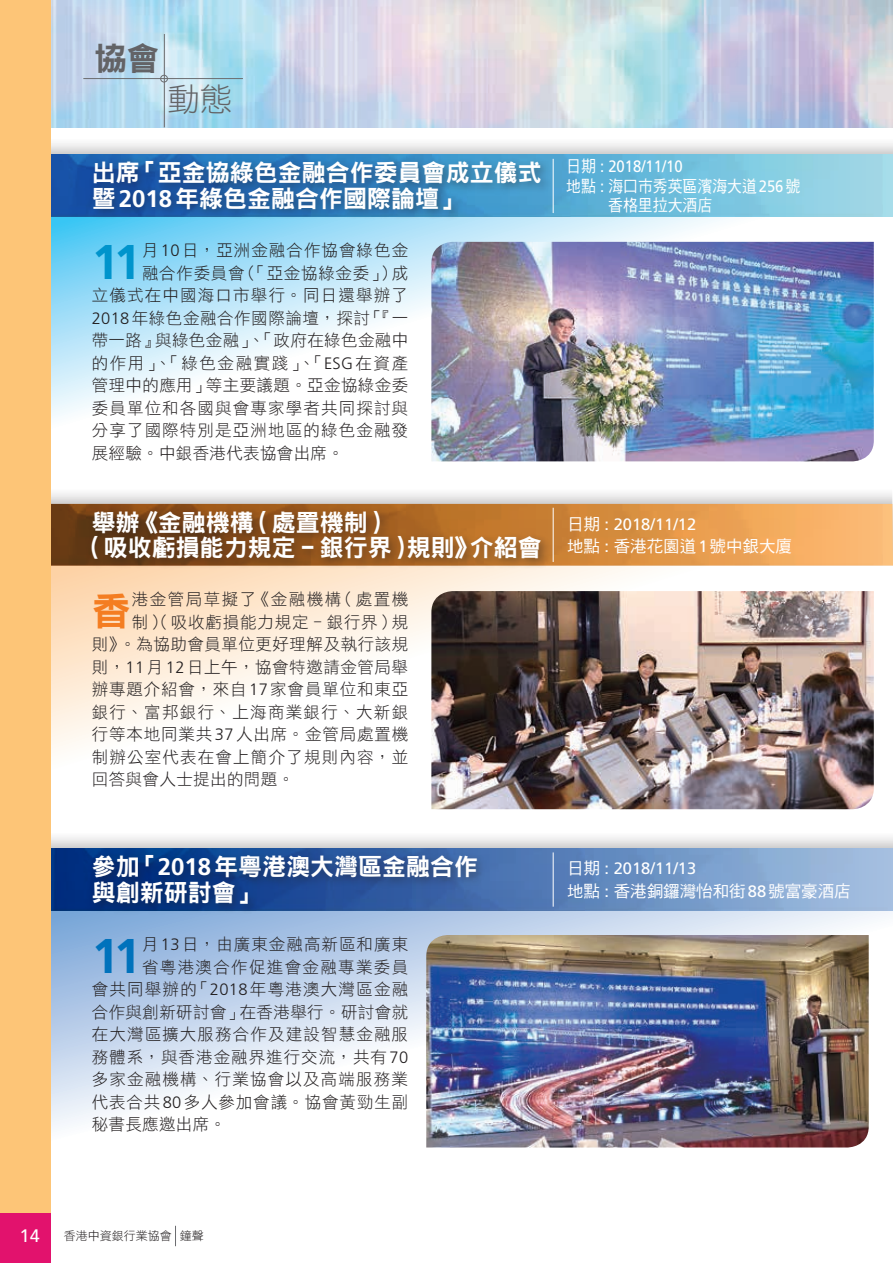
<style>
.page{position:relative;width:893px;height:1263px;background:#fff}
.page>*{position:absolute;margin:0;border:0;box-sizing:border-box;transform-origin:0 0}
.t1{font:700 48.75px "Frutiger";color:#0094cc}
.t2{font:700 48.75px "Frutiger";color:#0072bc}
.t3{font:39px "DF Hei HK W9";color:#f47d21}
.t4{font:32.55px "DF Hei HK W9";color:#636366}
.t5{font:32.55px "DF Hei HK W3";color:#636366}
.t6{font:24px/25.5px "DF Hei HK W9";color:#fff}
.t7{font:500 18px "Avenir";color:#fff}
.t8{font:16.5px "DF Hei HK W3";letter-spacing:.06em;color:#231f20}
.t9{font:16.5px "DF Hei HK W3";letter-spacing:.025em;color:#231f20}
.t10{font:16.5px "DF Hei HK W3";letter-spacing:.035em;color:#231f20}
.t11{font:16.5px "DF Hei HK W3";letter-spacing:.08em;color:#231f20}
.t12{font:16.5px "DF Hei HK W5";color:#fff}
.t13{font:16.5px "Frutiger";color:#fff}
.t14{font:16.5px/19.5px "DF Hei HK W5";color:#fff;scale:.9 1}
.t15{font:16.5px "DF Hei HK W3";letter-spacing:.02em;color:#231f20}
.t16{font:16.5px "DF Hei HK W3";letter-spacing:.1em;color:#231f20}
.t17{font:16.5px "DF Hei HK W3";letter-spacing:.03em;color:#231f20}
.t18{font:16.5px "DF Hei HK W3";letter-spacing:.095em;color:#231f20}
.t19{font:16.5px "Frutiger";color:#fff;scale:.9 1}
.t20{font:12px "DF Li Hei HK W3";color:#231f20}
.s1{font-family:"Frutiger";font-weight:700}
.s2{font-family:"DF Hei HK W5"}
.s3{font-family:"Frutiger"}
.s4{font-family:"Frutiger";font-weight:300}
</style>
<div class="page">
<svg style="left:51px;top:216px;width:842px;height:202px"></svg>
<div style="left:40px;top:140px;width:853px;height:76px;background:#231f20;opacity:.3"></div>
<img style="left:51px;top:155px;width:831px;height:61px">
<svg style="left:51px;top:566px;width:594px;height:185px"></svg>
<div style="left:89px;top:156px;width:462px;height:64px;background:#231f20;opacity:.4"></div>
<hr style="left:553px;top:159px;width:1px;height:54px;background:#fff">
<img style="left:431px;top:242px;width:443px;height:219px">
<img style="left:431px;top:591px;width:443px;height:218px">
<div style="left:40px;top:489px;width:853px;height:77px;background:#231f20;opacity:.3"></div>
<img style="left:51px;top:504px;width:831px;height:62px">
<div style="left:86px;top:506px;width:465px;height:63px;background:#231f20;opacity:.4"></div>
<hr style="left:553px;top:508px;width:1px;height:54px;background:#fff">
<img style="left:51px;top:0;width:842px;height:127px">
<hr style="left:164px;top:34px;width:1px;height:93px;background:#6c6d70">
<hr style="left:83px;top:78px;width:160px;height:1px;background:#6c6d70">
<div style="left:160px;top:75px;width:8px;height:7px;border:1px solid #6c6d70;border-radius:50%"></div>
<svg style="left:51px;top:910px;width:842px;height:238px"></svg>
<div style="left:0;top:833px;width:893px;height:77px;background:#231f20;opacity:.3"></div>
<img style="left:51px;top:848px;width:842px;height:62px">
<hr style="left:892px;top:140px;width:1px;height:76px;background:#231f20;opacity:.3">
<img style="left:892px;top:155px;width:1px;height:61px">
<img style="left:892px;top:489px;width:1px;height:20px">
<img style="left:426px;top:935px;width:443px;height:212px">
<div style="left:88px;top:850px;width:400px;height:65px;background:#231f20;opacity:.4"></div>
<hr style="left:553px;top:852px;width:1px;height:55px;background:#fff">
<div style="left:0;top:0;width:51px;height:1263px;background:#fdc577"></div>
<div style="left:0;top:1213px;width:51px;height:50px;background:#e2126d"></div>
<svg style="left:175px;top:1226px;width:1px;height:20px"></svg>
<p class="t4" style="left:94px;top:41px;width:67px">協會</p>
<p class="t5" style="left:167px;top:82px;width:67px">動態</p>
<p class="t6" style="left:92px;top:159px;width:451px">出席「亞金協綠色金融合作委員會成立儀式暨<span class="s1">2018</span>年綠色金融合作國際論壇」</p>
<p class="t19" style="left:566px;top:157px;width:131px"><span class="s2">日期</span> : 2018/11/10</p>
<p class="t14" style="left:608px;top:176px;width:215px;text-indent:-42px">地點 <span class="s3">:</span> 海口市秀英區濱海大道<span class="s3">256</span>號香格里拉大酒店</p>
<p class="t1" style="left:92px;top:233px;width:51px">11</p>
<p class="t8" style="left:142px;top:241px;width:268px">月<span class="s4">10</span>日，亞洲金融合作協會綠色金</p>
<p class="t8" style="left:142px;top:264px;width:268px">融合作委員會（「亞金協綠金委」）成</p>
<p class="t8" style="left:92px;top:286px;width:318px">立儀式在中國海口市舉行。同日還舉辦了</p>
<p class="t10" style="left:92px;top:309px;width:318px"><span class="s4">2018</span>年綠色金融合作國際論壇，探討「『一</p>
<p class="t9" style="left:92px;top:331px;width:318px">帶一路』與綠色金融」、「政府在綠色金融中</p>
<p class="t16" style="left:92px;top:354px;width:318px">的作用」、「綠色金融實踐」、「<span class="s4">ESG</span>在資產</p>
<p class="t9" style="left:92px;top:376px;width:318px">管理中的應用」等主要議題。亞金協綠金委</p>
<p class="t8" style="left:92px;top:399px;width:318px">委員單位和各國與會專家學者共同探討與</p>
<p class="t8" style="left:92px;top:421px;width:318px">分享了國際特別是亞洲地區的綠色金融發</p>
<p class="t15" style="left:92px;top:444px;width:254px">展經驗。中銀香港代表協會出席。</p>
<p class="t6" style="left:80px;top:509px;width:463px;text-indent:12px">舉辦《金融機構（處置機制）<br>（吸收虧損能力規定﹣銀行界）規則》介紹會</p>
<p class="t13" style="left:567px;top:514px;width:131px"><span class="s2">日期</span> : 2018/11/12</p>
<p class="t12" style="left:567px;top:537px;width:227px">地點 <span class="s3">:</span> 香港花園道<span class="s3">1</span>號中銀大廈</p>
<p class="t3" style="left:92px;top:589px;width:40px">香</p>
<p class="t18" style="left:132px;top:590px;width:278px">港金管局草擬了《金融機構（處置機</p>
<p class="t8" style="left:132px;top:613px;width:278px">制）（吸收虧損能力規定﹣銀行界）規</p>
<p class="t17" style="left:92px;top:635px;width:318px">則》。為協助會員單位更好理解及執行該規</p>
<p class="t10" style="left:92px;top:658px;width:318px">則，<span class="s4">11</span>月<span class="s4">12</span>日上午，協會特邀請金管局舉</p>
<p class="t8" style="left:92px;top:680px;width:318px">辦專題介紹會，來自<span class="s4">17</span>家會員單位和東亞</p>
<p class="t11" style="left:92px;top:703px;width:318px">銀行、富邦銀行、上海商業銀行、大新銀</p>
<p class="t8" style="left:92px;top:725px;width:318px">行等本地同業共<span class="s4">37</span>人出席。金管局處置機</p>
<p class="t8" style="left:92px;top:748px;width:318px">制辦公室代表在會上簡介了規則內容，並</p>
<p class="t9" style="left:92px;top:770px;width:204px">回答與會人士提出的問題。</p>
<p class="t6" style="left:92px;top:854px;width:388px">參加「<span class="s1">2018</span>年粵港澳大灣區金融合作與創新研討會」</p>
<p class="t13" style="left:567px;top:859px;width:131px"><span class="s2">日期</span> : 2018/11/13</p>
<p class="t12" style="left:567px;top:882px;width:285px">地點 <span class="s3">:</span> 香港銅鑼灣怡和街<span class="s3">88</span>號富豪酒店</p>
<p class="t2" style="left:92px;top:927px;width:51px">11</p>
<p class="t8" style="left:142px;top:935px;width:268px">月<span class="s4">13</span>日，由廣東金融高新區和廣東</p>
<p class="t11" style="left:142px;top:958px;width:268px">省粵港澳合作促進會金融專業委員</p>
<p class="t8" style="left:92px;top:980px;width:318px">會共同舉辦的「<span class="s4">2018</span>年粵港澳大灣區金融</p>
<p class="t9" style="left:92px;top:1003px;width:318px">合作與創新研討會」在香港舉行。研討會就</p>
<p class="t8" style="left:92px;top:1025px;width:318px">在大灣區擴大服務合作及建設智慧金融服</p>
<p class="t8" style="left:92px;top:1048px;width:318px">務體系，與香港金融界進行交流，共有<span class="s4">70</span></p>
<p class="t8" style="left:92px;top:1070px;width:318px">多家金融機構、行業協會以及高端服務業</p>
<p class="t8" style="left:92px;top:1093px;width:318px">代表合共<span class="s4">80</span>多人參加會議。協會黃勁生副</p>
<p class="t15" style="left:92px;top:1115px;width:136px">秘書長應邀出席。</p>
<p class="t7" style="left:20px;top:1220px;width:22px">14</p>
<p class="t20" style="left:64px;top:1229px;width:141px">香港中資銀行業協會 鐘聲</p>
</div>
